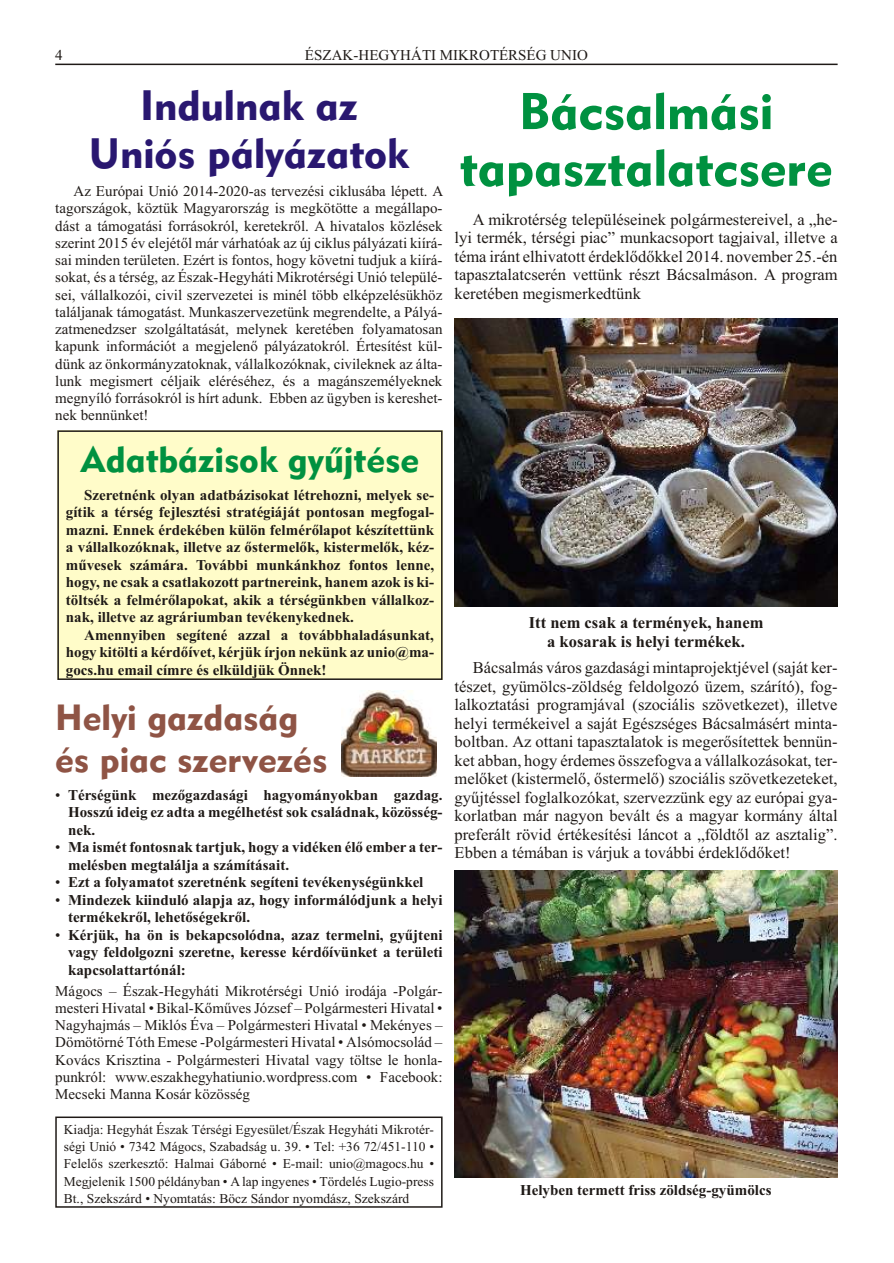
<style>
.page{position:relative;width:894px;height:1263px;background:#fff}
.page>*{position:absolute;margin:0;border:0;box-sizing:border-box;transform-origin:0 0}
.t1{font:51px/56.7px "Geometric 415 Blk PFL";color:#009140;text-align:center}
.t2{font:42px/48px "Geometric 415 Blk PFL";color:#291770;text-align:center}
.t3{font:36px/41.4px "Geometric 415 Blk PFL";color:#8f5445}
.t4{font:36px "Geometric 415 Blk PFL";color:#009140}
.t5{font:16.5px/18.5px "Times New Roman";color:#1f1a17;text-align:justify}
.t6{font:700 16.5px/18.9px "Times New Roman";color:#1f1a17;text-align:center}
.t7{font:15px/17.2px "Times New Roman";letter-spacing:.005em;color:#1f1a17;text-align:justify}
.t8{font:700 15px/17.5px "Times New Roman";color:#1f1a17;text-align:justify}
.t9{font:13.5px/17.2px "Times New Roman";letter-spacing:.005em;color:#1f1a17;text-align:justify}
.s1{font-weight:400}
</style>
<div class="page">
<hr style="left:55px;top:64px;width:783px;height:1px;background:#1f1a17">
<img style="left:454px;top:871px;width:383px;height:306px">
<img style="left:455px;top:319px;width:383px;height:287px">
<div style="left:55px;top:1117px;width:388px;height:91px;border:2px solid #1f1a17"></div>
<div style="left:57px;top:430px;width:386px;height:250px;background:#fffcc9"></div>
<div style="left:57px;top:430px;width:386px;height:250px;border:2px solid #1f1a17"></div>
<img style="left:341px;top:690px;width:96px;height:87px">
<p class="t7" style="left:55px;top:48px;width:9px">4</p>
<p class="t7" style="left:305px;top:48px;width:284px">ÉSZAK-HEGYHÁTI MIKROTÉRSÉG UNIO</p>
<h1 class="t1" style="left:460px;top:82px;width:375px">Bá csal mási<br>ta pasz ta lat cse re</h1>
<p class="t5" style="left:455px;top:212px;width:385px;text-indent:18px">A mik ro tér ség te le pü lé se i nek pol gár mes te re i vel, a „he - lyi ter mék, tér sé gi piac” mun ka cso port tag ja i val, il let ve a téma iránt el hi va tott ér dek lõ dõk kel 2014. no vem ber 25.-én ta pasz ta lat cse rén vet tünk részt Bá csal má son. A prog ram ke re té ben meg is mer ked tünk</p>
<h2 class="t2" style="left:89px;top:81px;width:321px">In dul nak az<br>Uni ós pá lyá za tok</h2>
<p class="t7" style="left:55px;top:184px;width:390px;text-indent:18px">Az Eu ró pai Unió 2014-2020-as ter ve zé si cik lu sá ba lé pett. A tag or szá gok, köz tük Ma gyar or szág is meg kö töt te a meg ál la po - dást a tá mo ga tá si for rá sok ról, ke re tek rõl. A hi va ta los köz lé sek sze rint 2015 év ele jé tõl már vár ha tó ak az új cik lus pá lyá za ti ki írá - sai min den terü le ten. Ezért is fon tos, hogy kö vet ni tud juk a ki írá&shy;so kat, és a tér ség, az Észak-Hegy há ti Mik ro tér sé gi Unió te le pü lé - sei, vál lal ko zói, ci vil szer ve ze tei is mi nél több el kép ze lé sük höz ta lál ja nak tá mo ga tást. Mun ka szer ve ze tünk meg ren del te, a Pá lyá - zat me ne dzser szol gál ta tá sát, mely nek ke re té ben fo lya ma to san ka punk in for má ci ót a meg je le nõ pá lyá za tok ról. Ér te sí tést kül - dünk az ön kor mány za tok nak, vál lal ko zók nak, ci vi lek nek az ál ta - lunk meg is mert cél ja ik el éré sé hez, és a ma gán sze mé lyek nek meg nyíló for rá sok ról is hírt adunk. Eb ben az ügy ben is ke res het - nek ben nün ket!</p>
<h3 class="t4" style="left:81px;top:437px;width:340px">Adat bá zi sok gyûj té se</h3>
<p class="t8" style="left:66px;top:487px;width:370px;text-indent:18px">Sze ret nénk olyan adat bá zi so kat lét re hoz ni, me lyek se - gí tik a tér ség fej lesz té si stra té gi á ját pon to san meg fo gal&shy;maz ni. En nek ér de ké ben kü lön fel mé rõ la pot ké szí tet tünk a vál lal ko zók nak, il let ve az õs ter me lõk, kis ter me lõk, kéz&shy;mû ve sek szá má ra. To váb bi mun kánk hoz fon tos len ne, hogy, ne csak a csat la ko zott part ne re ink, ha nem azok is ki - tölt sék a fel mé rõ la po kat, akik a tér sé günk ben vál lal koz&shy;nak, il let ve az ag rá ri um ban te vé keny ked nek.</p>
<p class="t8" style="left:66px;top:628px;width:370px;text-indent:18px">Amennyi ben se gí te né az zal a to vább ha la dá sun kat, hogy ki töl ti a kér dõ ívet, kér jük ír jon ne künk az unio@ma - gocs.hu ema il cím re és el küld jük Ön nek!</p>
<h3 class="t3" style="left:55px;top:697px;width:273px">He lyi gaz da ság és piac szerve zés</h3>
<p class="t8" style="left:68px;top:787px;width:376px;text-indent:-13px"><span class="s1">•</span> Tér sé günk me zõ gaz da sá gi ha gyo má nyok ban gaz dag.<br>Hosszú ideig ez adta a meg él he tést sok csa lád nak, kö zösség - nek.</p>
<p class="t8" style="left:68px;top:840px;width:376px;text-indent:-13px"><span class="s1">•</span> Ma is mét fontos nak tart juk, hogy a vidé ken élõ ember a ter - me lés ben meg ta lál ja a szá mí tá sa it.</p>
<p class="t8" style="left:55px;top:875px;width:370px"><span class="s1">•</span> Ezt a fo lya ma tot sze ret nénk se gí te ni te vé keny sé günk kel</p>
<p class="t8" style="left:68px;top:893px;width:376px;text-indent:-13px"><span class="s1">•</span> Mind ezek ki in du ló alap ja az, hogy in for má lód junk a he lyi ter mé kek rõl, le he tõ sé gek rõl.</p>
<p class="t8" style="left:68px;top:928px;width:376px;text-indent:-13px"><span class="s1">•</span> Kér jük, ha ön is be kap cso lód na, azaz ter mel ni, gyûj te ni vagy fel dol goz ni sze ret ne, ke res se kér dõ ívün ket a te rü le ti kap cso lat tar tó nál:</p>
<p class="t7" style="left:55px;top:983px;width:389px">Má gocs – Észak-Hegy há ti Mik ro tér sé gi Unió iro dá ja -Pol gár - mes te ri Hi va tal • Bi kal-Kõ mû ves Jó zsef – Pol gár mes te ri Hi va tal • Nagy haj más – Mik lós Éva – Pol gár mes te ri Hi va tal • Me ké nyes – Dö mö tör né Tóth Eme se -Pol gár mes te ri Hi va tal • Al só mo cso lád – Ko vács Krisz ti na - Pol gár mes te ri Hi va tal vagy tölt se le hon la - punk ról: www.eszak hegy ha ti u nio.wordp ress.com • Fa ce bo ok:<br>Me cse ki Man na Ko sár kö zös ség</p>
<p class="t9" style="left:64px;top:1122px;width:372px">Ki ad ja: Hegy hát Észak Tér sé gi Egye sü let/Észak Hegy há ti Mik ro tér&shy;sé gi Unió • 7342 Má gocs, Sza bad ság u. 39. • Tel: +36 72/451-110 • Fe le lõs szer kesz tõ: Hal mai Gá bor né • E-ma il: unio@ma gocs.hu • Meg je le nik 1500 pél dány ban • Alap in gye nes • Tör de lés Lu gio-press Bt., Szek szárd • Nyom ta tás: Böcz Sán dor nyom dász, Szek szárd</p>
<p class="t6" style="left:529px;top:614px;width:236px">Itt nem csak a termé nyek, ha nem a ko sa rak is he lyi ter mé kek.</p>
<p class="t5" style="left:455px;top:660px;width:385px;text-indent:18px">Bá csal más vá ros gaz da sá gi min ta pro jekt jé vel (sa ját ker - té szet, gyü mölcs-zöld ség fel dol go zó üzem, szá rí tó), fog - lal koz ta tá si prog ram já val (szo ci á lis szö vet ke zet), il let ve he lyi ter mé ke i vel a sa ját Egész sé ges Bá csal má sért min ta - bolt ban. Az ot ta ni ta pasz ta la tok is meg erõ sí tet tek ben nün - ket ab ban, hogy ér de mes össze fog va a vál lal ko zá so kat, ter - me lõ ket (kis ter me lõ, õs ter me lõ) szo ci á lis szö vet ke ze te ket, gyûj tés sel fog lal ko zó kat, szer vez zünk egy az eu ró pai gya - kor lat ban már nagyon be vált és a ma gyar kor mány ál tal pre fe rált rö vid ér té ke sí té si lán cot a „föld tõl az asz ta lig”.<br>Eb ben a té má ban is vár juk a to váb bi ér dek lõ dõ ket!</p>
<p class="t8" style="left:520px;top:1183px;width:253px">Hely ben ter mett friss zöld ség-gyü mölcs</p>
</div>
